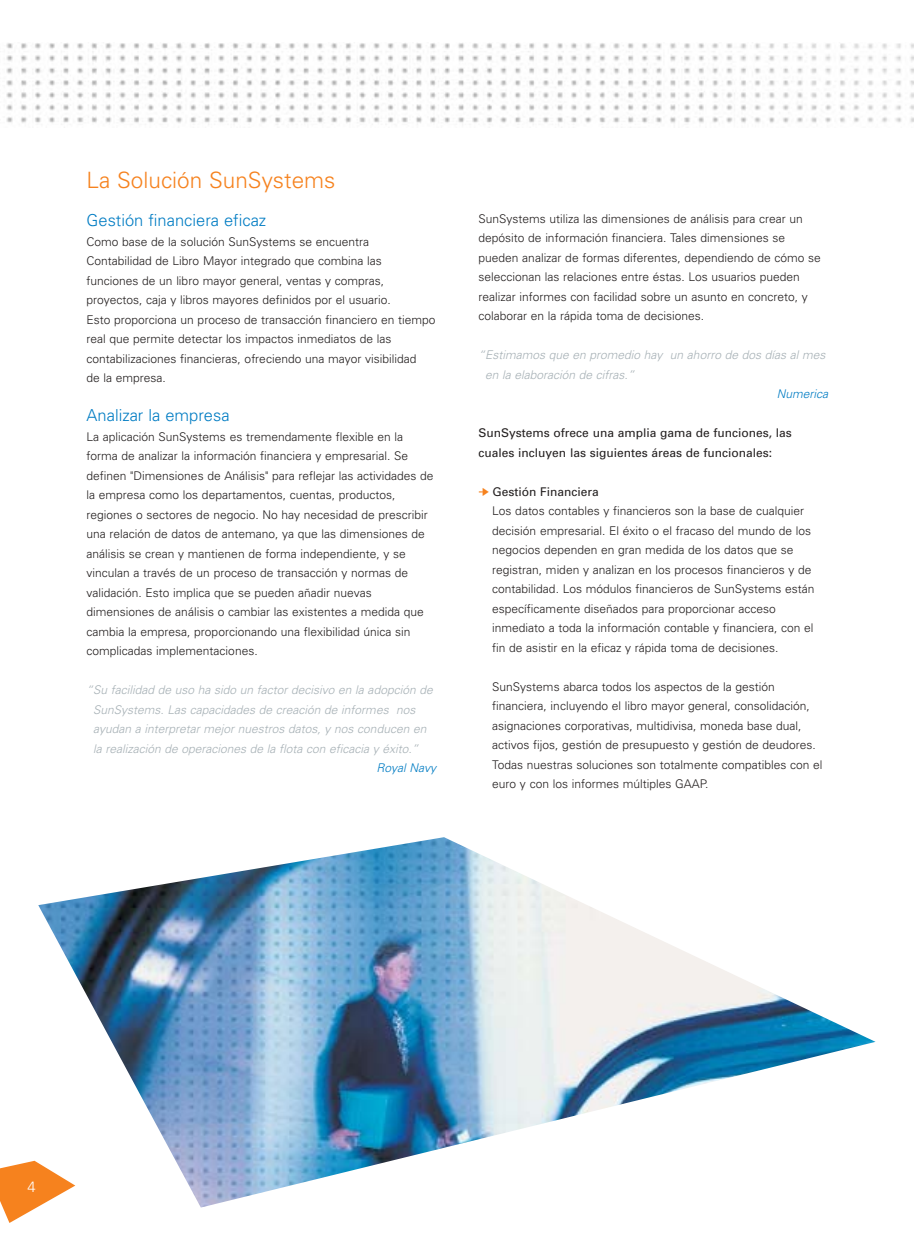
<style>
.page{position:relative;width:914px;height:1242px;background:#fff}
.page>*{position:absolute;margin:0;border:0;box-sizing:border-box;transform-origin:0 0}
.t1{font:300 22.5px "Univers";color:#f6821e}
.t2{font:300 16.5px "Univers";color:#007cc3}
.t3{font:300 15px "Univers";color:#fff}
.t4{font:300 12px/19.5px "Univers";color:#231f1f}
.t5{font:italic 300 12px/19.5px "Univers";color:#a7b1b6}
.t6{font:12px/19.5px "Univers";color:#231f1f}
.t7{font:italic 300 12px "Univers";color:#007cc3}
.s1{color:#f6821e}
.s2{font-weight:400}
</style>
<div class="page">
<svg style="left:0;top:1161px;width:38px;height:62px"></svg>
<img style="left:6px;top:43px;width:908px;height:80px">
<img style="left:38px;top:837px;width:837px;height:371px">
<h1 class="t1" style="left:87px;top:172px;width:250px">La Solución SunSystems</h1>
<h2 class="t2" style="left:87px;top:214px;width:181px">Gestión financiera eficaz</h2>
<p class="t4" style="left:87px;top:233px;width:350px">Como base de la solución SunSystems se encuentra Contabilidad de Libro Mayor integrado que combina las funciones de un libro mayor general, ventas y compras, proyectos, caja y libros mayores definidos por el usuario.<br>Esto proporciona un proceso de transacción financiero en tiempo real que permite detectar los impactos inmediatos de las contabilizaciones financieras, ofreciendo una mayor visibilidad<br>de la empresa.</p>
<h2 class="t2" style="left:87px;top:409px;width:144px">Analizar la empresa</h2>
<p class="t4" style="left:87px;top:428px;width:348px">La aplicación SunSystems es tremendamente flexible en la forma de analizar la información financiera y empresarial. Se definen "Dimensiones de Análisis" para reflejar las actividades de la empresa como los departamentos, cuentas, productos, regiones o sectores de negocio. No hay necesidad de prescribir una relación de datos de antemano, ya que las dimensiones de análisis se crean y mantienen de forma independiente, y se vinculan a través de un proceso de transacción y normas de validación. Esto implica que se pueden añadir nuevas dimensiones de análisis o cambiar las existentes a medida que cambia la empresa, proporcionando una flexibilidad única sin complicadas implementaciones.</p>
<p class="t5" style="left:93px;top:681px;width:341px;text-indent:-7px">“Su facilidad de uso ha sido un factor decisivo en la adopción de SunSystems. Las capacidades de creación de informes nos ayudan a interpretar mejor nuestros datos, y nos conducen en la realización de operaciones de la flota con eficacia y éxito.”</p>
<p class="t7" style="left:376px;top:763px;width:61px">Royal Navy</p>
<p class="t4" style="left:478px;top:210px;width:344px">SunSystems utiliza las dimensiones de análisis para crear un depósito de información financiera. Tales dimensiones se pueden analizar de formas diferentes, dependiendo de cómo se seleccionan las relaciones entre éstas. Los usuarios pueden realizar informes con facilidad sobre un asunto en concreto, y colaborar en la rápida toma de decisiones.</p>
<p class="t5" style="left:485px;top:346px;width:342px;text-indent:-7px">“Estimamos que en promedio hay un ahorro de dos días al mes en la elaboración de cifras.”</p>
<p class="t7" style="left:776px;top:390px;width:53px">Numerica</p>
<p class="t6" style="left:478px;top:424px;width:315px">SunSystems ofrece una amplia gama de funciones, las cuales incluyen las siguientes áreas de funcionales:</p>
<p class="t4" style="left:492px;top:483px;width:324px;text-indent:-14px"><span class="s1">➔</span> <span class="s2">Gestión Financiera<br></span>Los datos contables y financieros son la base de cualquier decisión empresarial. El éxito o el fracaso del mundo de los negocios dependen en gran medida de los datos que se registran, miden y analizan en los procesos financieros y de contabilidad. Los módulos financieros de SunSystems están específicamente diseñados para proporcionar acceso inmediato a toda la información contable y financiera, con el fin de asistir en la eficaz y rápida toma de decisiones.</p>
<p class="t4" style="left:492px;top:678px;width:331px">SunSystems abarca todos los aspectos de la gestión financiera, incluyendo el libro mayor general, consolidación, asignaciones corporativas, multidivisa, moneda base dual, activos fijos, gestión de presupuesto y gestión de deudores.<br>Todas nuestras soluciones son totalmente compatibles con el euro y con los informes múltiples GAAP.</p>
<p class="t3" style="left:28px;top:1181px;width:10px">4</p>
</div>
